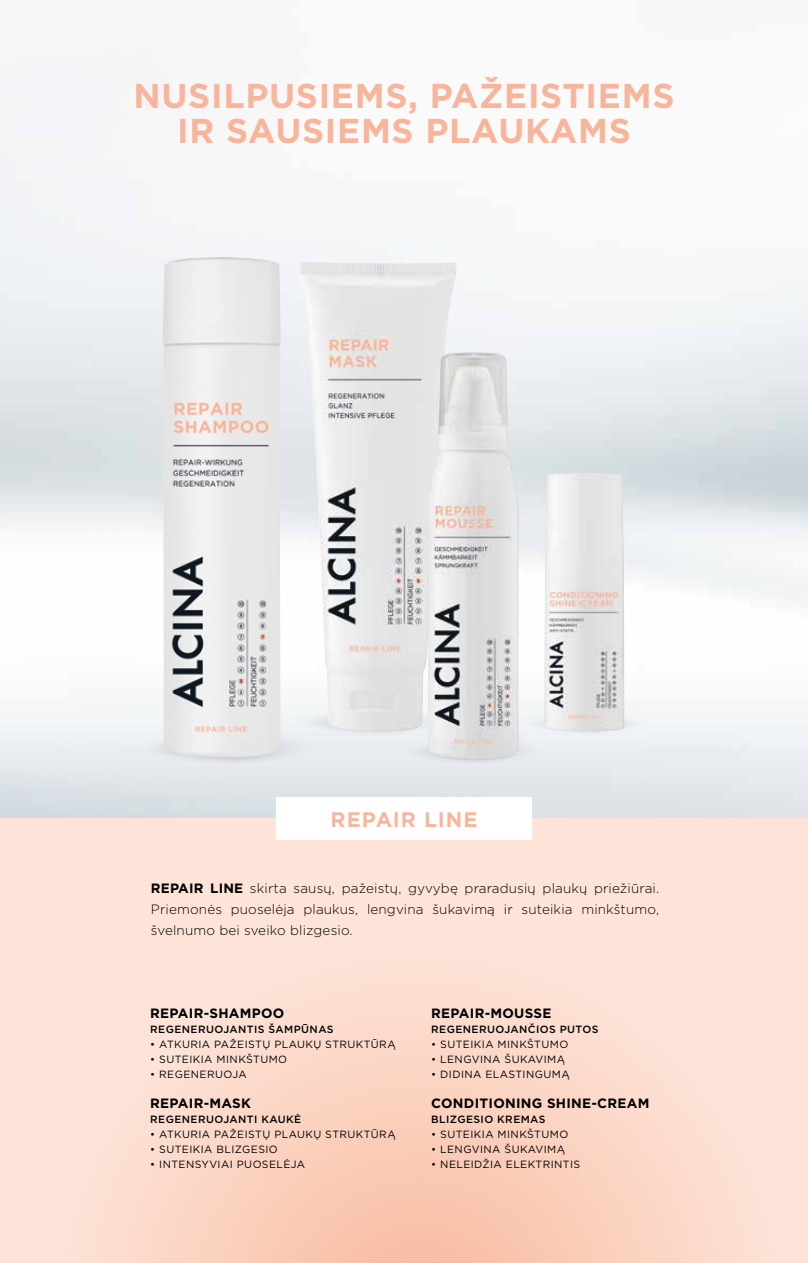
<style>
.page{position:relative;width:808px;height:1263px;background:#fff}
.page>*{position:absolute;margin:0;border:0;box-sizing:border-box;transform-origin:0 0}
.t1{font:700 34.5px/34.5px "Gotham";letter-spacing:.02em;color:#f7b69c;text-align:center}
.t2{font:700 21px "Gotham";letter-spacing:.045em;color:#f7b69c}
.t3{font:300 13.5px/21px "Gotham";letter-spacing:.01em;color:#000;text-align:justify}
.t4{font:700 13.5px "Gotham";letter-spacing:.02em;color:#000}
.t5{font:10.5px "Gotham";letter-spacing:.04em;color:#000}
.t6{font:500 10.5px "Gotham";letter-spacing:.04em;color:#000}
.s1{font-weight:700}
</style>
<div class="page">
<svg style="left:0;top:819px;width:807px;height:444px;background:#fcdccf"></svg>
<hr style="left:807px;top:817px;width:1px;height:446px;background:#fde3d8">
<div style="left:291px;top:708px;width:168px;height:28px;background:#eaedf2;border-radius:50%"></div>
<div style="left:134px;top:732px;width:193px;height:33px;background:#e6e9ee;border-radius:50%"></div>
<div style="left:515px;top:711px;width:145px;height:24px;background:#eff2f4;border-radius:50%"></div>
<div style="left:396px;top:738px;width:156px;height:27px;background:#e6e9ee;border-radius:50%"></div>
<img style="left:299px;top:261px;width:158px;height:471px">
<img style="left:544px;top:473px;width:80px;height:258px">
<img style="left:163px;top:257px;width:118px;height:501px">
<img style="left:427px;top:352px;width:92px;height:408px">
<div style="left:276px;top:797px;width:255px;height:43px;background:#fff"></div>
<h1 class="t1" style="left:134px;top:79px;width:542px">NUSILPUSIEMS, PAŽEISTIEMS<br>IR SAUSIEMS PLAUKAMS</h1>
<h2 class="t2" style="left:330px;top:805px;width:148px">REPAIR LINE</h2>
<p class="t3" style="left:151px;top:877px;width:510px"><span class="s1">REPAIR LINE</span> skirta sausų, pažeistų, gyvybę praradusių plaukų priežiūrai.<br>Priemonės puoselėja plaukus, lengvina šukavimą ir suteikia minkštumo, švelnumo bei sveiko blizgesio.</p>
<p class="t4" style="left:150px;top:1004px;width:136px">REPAIR-SHAMPOO</p>
<p class="t6" style="left:150px;top:1022px;width:185px">REGENERUOJANTIS ŠAMPŪNAS</p>
<p class="t5" style="left:150px;top:1037px;width:247px">• ATKURIA PAŽEISTŲ PLAUKŲ STRUKTŪRĄ</p>
<p class="t5" style="left:150px;top:1052px;width:138px">• SUTEIKIA MINKŠTUMO</p>
<p class="t5" style="left:150px;top:1067px;width:98px">• REGENERUOJA</p>
<p class="t4" style="left:150px;top:1094px;width:102px">REPAIR-MASK</p>
<p class="t6" style="left:150px;top:1112px;width:152px">REGENERUOJANTI KAUKĖ</p>
<p class="t5" style="left:150px;top:1127px;width:247px">• ATKURIA PAŽEISTŲ PLAUKŲ STRUKTŪRĄ</p>
<p class="t5" style="left:150px;top:1142px;width:129px">• SUTEIKIA BLIZGESIO</p>
<p class="t5" style="left:150px;top:1157px;width:156px">• INTENSYVIAI PUOSELĖJA</p>
<p class="t4" style="left:431px;top:1004px;width:122px">REPAIR-MOUSSE</p>
<p class="t6" style="left:431px;top:1022px;width:169px">REGENERUOJANČIOS PUTOS</p>
<p class="t5" style="left:431px;top:1037px;width:138px">• SUTEIKIA MINKŠTUMO</p>
<p class="t5" style="left:431px;top:1052px;width:135px">• LENGVINA ŠUKAVIMĄ</p>
<p class="t5" style="left:431px;top:1067px;width:140px">• DIDINA ELASTINGUMĄ</p>
<p class="t4" style="left:431px;top:1094px;width:220px">CONDITIONING SHINE-CREAM</p>
<p class="t6" style="left:431px;top:1112px;width:116px">BLIZGESIO KREMAS</p>
<p class="t5" style="left:431px;top:1127px;width:138px">• SUTEIKIA MINKŠTUMO</p>
<p class="t5" style="left:431px;top:1142px;width:135px">• LENGVINA ŠUKAVIMĄ</p>
<p class="t5" style="left:431px;top:1157px;width:150px">• NELEIDŽIA ELEKTRINTIS</p>
</div>
